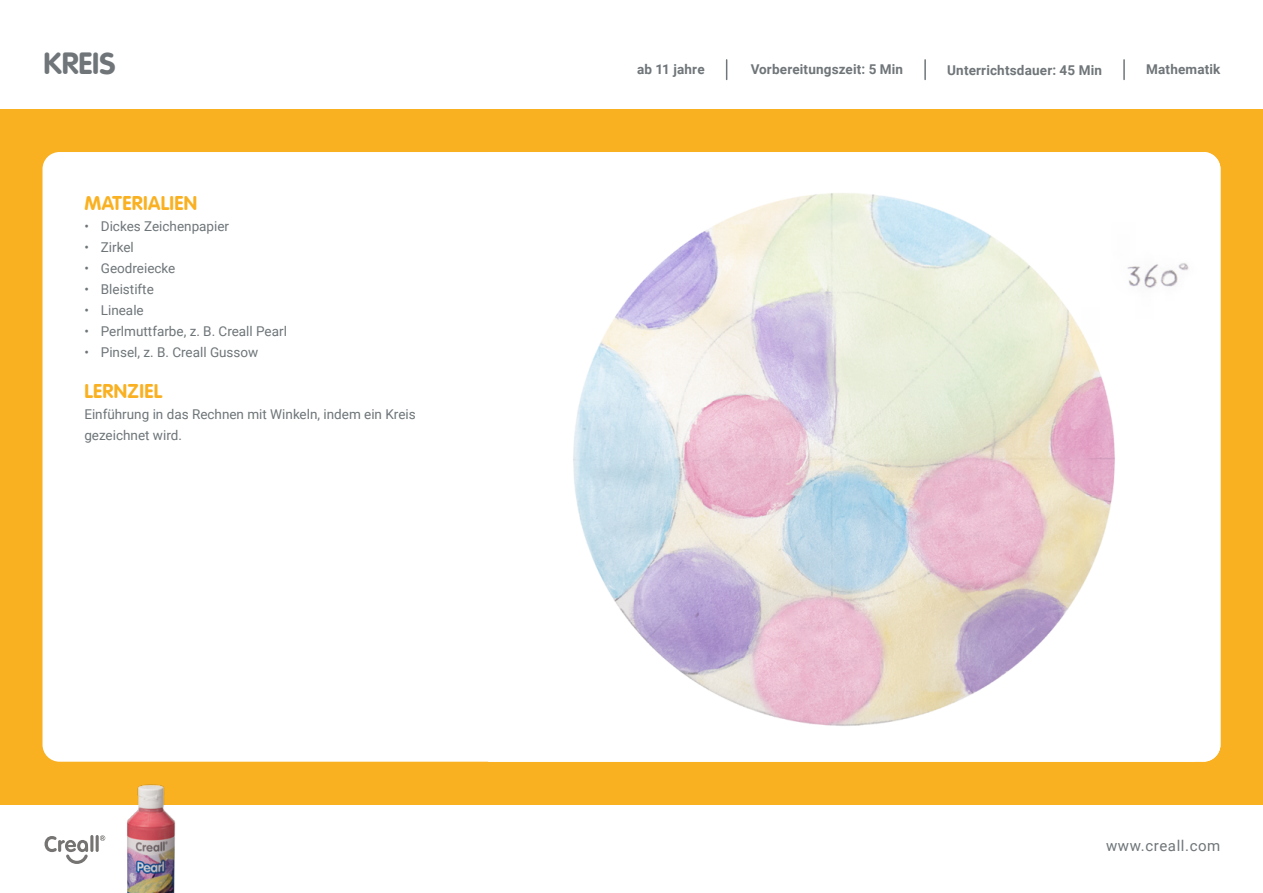
<style>
.page{position:relative;width:1263px;height:893px;background:#fff}
.page>*{position:absolute;margin:0;border:0;box-sizing:border-box;transform-origin:0 0}
.t1{font:700 30px "VAG Rounded";color:#6f7578}
.t2{font:700 19.5px "VAG Rounded";letter-spacing:.02em;color:#f9b122}
.t3{font:15px "Roboto";letter-spacing:.04em;color:#6f7578}
.t4{font:13.5px/21px "Roboto";color:#6e7578}
.t5{font:700 13.5px "Roboto";letter-spacing:.01em;color:#6f7578}
</style>
<div class="page">
<div style="left:0;top:109px;width:1263px;height:695px;background:#f9b122"></div>
<div style="left:43px;top:152px;width:1166px;height:610px;background:#fff;border-radius:17px"></div>
<img style="left:488px;top:152px;width:732px;height:610px">
<svg style="left:726px;top:60px;width:1px;height:19px"></svg>
<svg style="left:924px;top:60px;width:2px;height:19px"></svg>
<svg style="left:1123px;top:60px;width:2px;height:19px"></svg>
<img style="left:94px;top:784px;width:113px;height:109px">
<svg style="left:100px;top:835px;width:5px;height:6px"></svg>
<hr style="left:96px;top:835px;width:3px;height:17px;background:#767472;border-radius:2px">
<hr style="left:90px;top:835px;width:3px;height:17px;background:#767472;border-radius:2px">
<svg style="left:45px;top:836px;width:43px;height:28px"></svg>
<h1 class="t1" style="left:43px;top:50px;width:74px">KREIS</h1>
<h2 class="t2" style="left:84px;top:194px;width:114px">MATERIALIEN</h2>
<p class="t4" style="left:84px;top:215px;width:146px">• Dickes Zeichenpapier</p>
<p class="t4" style="left:84px;top:236px;width:51px">• Zirkel</p>
<p class="t4" style="left:84px;top:257px;width:93px">• Geodreiecke</p>
<p class="t4" style="left:84px;top:278px;width:71px">• Bleistifte</p>
<p class="t4" style="left:84px;top:299px;width:61px">• Lineale</p>
<p class="t4" style="left:84px;top:320px;width:204px">• Perlmuttfarbe, z. B. Creall Pearl</p>
<p class="t4" style="left:84px;top:341px;width:176px">• Pinsel, z. B. Creall Gussow</p>
<h2 class="t2" style="left:84px;top:382px;width:79px">LERNZIEL</h2>
<p class="t4" style="left:84px;top:403px;width:333px">Einführung in das Rechnen mit Winkeln, indem ein Kreis gezeichnet wird.</p>
<p class="t5" style="left:637px;top:59px;width:69px">ab 11 jahre</p>
<p class="t5" style="left:751px;top:59px;width:154px">Vorbereitungszeit: 5 Min</p>
<p class="t5" style="left:947px;top:60px;width:156px">Unterrichtsdauer: 45 Min</p>
<p class="t5" style="left:1146px;top:59px;width:76px">Mathematik</p>
<p class="t3" style="left:1106px;top:836px;width:116px">www.creall.com</p>
</div>
